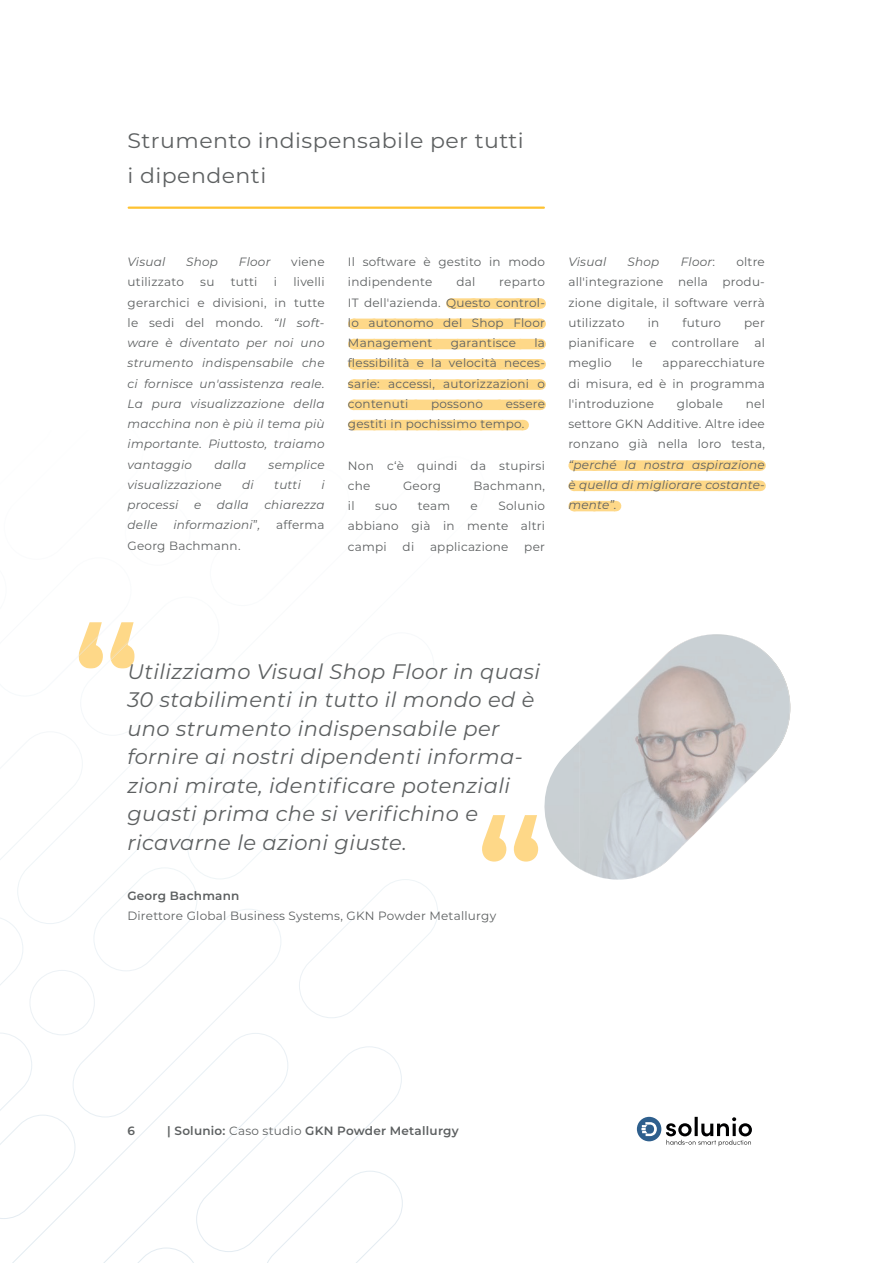
<style>
.page{position:relative;width:893px;height:1263px;background:#fff}
.page>*{position:absolute;margin:0;border:0;box-sizing:border-box;transform-origin:0 0}
.t1{font:600 150px "Montserrat";color:#fff}
.t2{font:italic 21px/28.5px "Montserrat";letter-spacing:.02em;color:#5d6061}
.t3{font:21px/35.2px "Montserrat";letter-spacing:.02em;color:#5d6061;scale:1.05 1}
.t4{font:12px/20.2px "Montserrat";letter-spacing:.02em;color:#5d6061;text-align:justify}
.t5{font:italic 12px/20.2px "Montserrat";letter-spacing:.02em;color:#5d6061;text-align:justify}
.t6{font:600 12px "Montserrat";letter-spacing:.02em;color:#5d6061}
.s1{font-style:normal}
.s2{font-weight:400}
</style>
<div class="page">
<svg style="left:0;top:653px;width:219px;height:491px"></svg>
<img style="left:544px;top:740px;width:36px;height:129px">
<img style="left:580px;top:634px;width:211px;height:246px">
<hr style="left:129px;top:207px;width:415px;height:2px;background:#fec231">
<div style="left:451px;top:298px;width:89px;height:11px;background:#fed888"></div>
<svg style="left:473px;top:298px;width:56px;height:11px"></svg>
<div style="left:353px;top:319px;width:187px;height:10px;background:#fed888"></div>
<div style="left:353px;top:339px;width:187px;height:10px;background:#fed888"></div>
<div style="left:353px;top:359px;width:187px;height:11px;background:#fed888"></div>
<svg style="left:374px;top:369px;width:155px;height:1px"></svg>
<div style="left:353px;top:379px;width:187px;height:11px;background:#fed888"></div>
<svg style="left:374px;top:379px;width:155px;height:11px"></svg>
<div style="left:353px;top:400px;width:187px;height:10px;background:#fed888"></div>
<div style="left:353px;top:420px;width:170px;height:10px;background:#fed888"></div>
<svg style="left:79px;top:622px;width:56px;height:47px"></svg>
<div style="left:574px;top:460px;width:186px;height:11px;background:#fed888"></div>
<svg style="left:594px;top:460px;width:155px;height:11px"></svg>
<div style="left:574px;top:481px;width:186px;height:10px;background:#fed888"></div>
<div style="left:574px;top:501px;width:41px;height:10px;background:#fed888"></div>
<svg style="left:666px;top:1117px;width:86px;height:29px"></svg>
<div style="left:637px;top:1117px;width:24px;height:24px;background:#2e5f8d;border-radius:50%"></div>
<svg style="left:641px;top:1122px;width:16px;height:14px"></svg>
<h2 class="t3" style="left:128px;top:122px;width:379px">Strumento indispensabile per tutti i dipendenti</h2>
<p class="t5" style="left:128px;top:251px;width:39px">Visual</p>
<p class="t5" style="left:186px;top:251px;width:33px">Shop</p>
<p class="t5" style="left:239px;top:251px;width:33px">Floor</p>
<p class="t4" style="left:291px;top:251px;width:35px">viene</p>
<p class="t4" style="left:128px;top:271px;width:58px">utilizzato</p>
<p class="t4" style="left:200px;top:271px;width:16px">su</p>
<p class="t4" style="left:231px;top:271px;width:28px">tutti</p>
<p class="t4" style="left:274px;top:271px;width:5px">i</p>
<p class="t5" style="left:128px;top:271px;width:199px;text-indent:166px"><span class="s1">livelli gerarchici e divisioni, in tutte le sedi del mondo.</span> “Il soft&shy;ware è diventato per noi uno strumento indispensabile che ci fornisce un′assistenza reale.<br>La pura visualizzazione della macchina non è più il tema più importante. Piuttosto, traiamo vantaggio</p>
<p class="t5" style="left:214px;top:454px;width:33px">dalla</p>
<p class="t5" style="left:269px;top:454px;width:58px">semplice</p>
<p class="t5" style="left:128px;top:474px;width:96px">visualizzazione</p>
<p class="t5" style="left:242px;top:474px;width:13px">di</p>
<p class="t5" style="left:274px;top:474px;width:28px">tutti</p>
<p class="t5" style="left:321px;top:474px;width:5px">i</p>
<p class="t5" style="left:128px;top:494px;width:52px">processi</p>
<p class="t5" style="left:194px;top:494px;width:9px">e</p>
<p class="t5" style="left:217px;top:494px;width:33px">dalla</p>
<p class="t5" style="left:264px;top:494px;width:62px">chiarezza</p>
<p class="t5" style="left:128px;top:514px;width:32px">delle</p>
<p class="t5" style="left:173px;top:514px;width:88px">informazioni<span class="s1">”</span>,</p>
<p class="t4" style="left:276px;top:514px;width:50px">afferma</p>
<p class="t4" style="left:128px;top:535px;width:114px">Georg Bachmann.</p>
<p class="t4" style="left:348px;top:251px;width:199px">Il software è gestito in modo indipendente</p>
<p class="t4" style="left:456px;top:271px;width:20px">dal</p>
<p class="t4" style="left:348px;top:271px;width:199px;text-indent:151px">reparto IT dell′azienda. Questo control&shy;lo autonomo del Shop Floor Management</p>
<p class="t4" style="left:348px;top:332px;width:199px;text-indent:186px">la flessibilità e la velocità neces&shy;sarie: accessi, autorizzazioni o contenuti</p>
<p class="t4" style="left:451px;top:332px;width:67px">garantisce</p>
<p class="t4" style="left:348px;top:393px;width:199px;text-indent:158px">essere gestiti in pochissimo tempo.</p>
<p class="t4" style="left:348px;top:455px;width:198px">Non c‘è quindi da stupirsi che</p>
<p class="t4" style="left:431px;top:393px;width:54px">possono</p>
<p class="t4" style="left:403px;top:475px;width:39px">Georg</p>
<p class="t4" style="left:473px;top:475px;width:73px">Bachmann,</p>
<p class="t4" style="left:348px;top:495px;width:199px;text-indent:151px">Solunio abbiano già in mente altri campi</p>
<p class="t4" style="left:348px;top:495px;width:8px">il</p>
<p class="t4" style="left:375px;top:495px;width:23px">suo</p>
<p class="t4" style="left:418px;top:495px;width:34px">team</p>
<p class="t4" style="left:471px;top:495px;width:9px">e</p>
<p class="t4" style="left:403px;top:536px;width:13px">di</p>
<p class="t4" style="left:430px;top:536px;width:80px">applicazione</p>
<p class="t4" style="left:524px;top:536px;width:22px">per</p>
<p class="t4" style="left:568px;top:251px;width:198px;text-indent:168px">oltre all′integrazione nella produ&shy;zione digitale, il software verrà utilizzato</p>
<p class="t5" style="left:568px;top:251px;width:39px">Visual</p>
<p class="t5" style="left:627px;top:251px;width:33px">Shop</p>
<p class="t5" style="left:681px;top:251px;width:36px">Floor<span class="s1">:</span></p>
<p class="t4" style="left:648px;top:312px;width:13px">in</p>
<p class="t4" style="left:683px;top:312px;width:40px">futuro</p>
<p class="t4" style="left:744px;top:312px;width:22px">per</p>
<p class="t4" style="left:568px;top:332px;width:67px">pianificare</p>
<p class="t4" style="left:649px;top:332px;width:9px">e</p>
<p class="t4" style="left:672px;top:332px;width:69px">controllare</p>
<p class="t4" style="left:754px;top:332px;width:12px">al</p>
<p class="t4" style="left:568px;top:352px;width:45px">meglio</p>
<p class="t4" style="left:632px;top:352px;width:12px">le</p>
<p class="t4" style="left:568px;top:352px;width:198px;text-indent:94px">apparecchiature di misura, ed è in programma l′introduzione</p>
<p class="t4" style="left:568px;top:393px;width:198px;text-indent:177px">nel settore GKN Additive. Altre idee ronzano già nella loro testa,</p>
<p class="t5" style="left:568px;top:454px;width:198px">“perché la nostra aspirazione è quella di migliorare costante&shy;mente”.</p>
<p class="t4" style="left:677px;top:393px;width:48px">globale</p>
<p class="t2" style="left:127px;top:656px;width:414px">Utilizziamo Visual Shop Floor in quasi 30 stabilimenti in tutto il mondo ed è uno strumento indispensabile per fornire ai nostri dipendenti informa&shy;zioni mirate, identificare potenziali guasti prima che si verifichino e ricavarne le azioni giuste.</p>
<p class="t6" style="left:127px;top:887px;width:114px">Georg Bachmann</p>
<p class="t4" style="left:127px;top:905px;width:370px">Direttore Global Business Systems, GKN Powder Metallurgy</p>
<h1 class="t1" style="left:544px;top:997px;width:70px;rotate:-180deg">„</h1>
<p class="t6" style="left:128px;top:1123px;width:9px">6</p>
<p class="t6" style="left:167px;top:1123px;width:293px">| Solunio: <span class="s2">Caso studio</span> GKN Powder Metallurgy</p>
</div>
